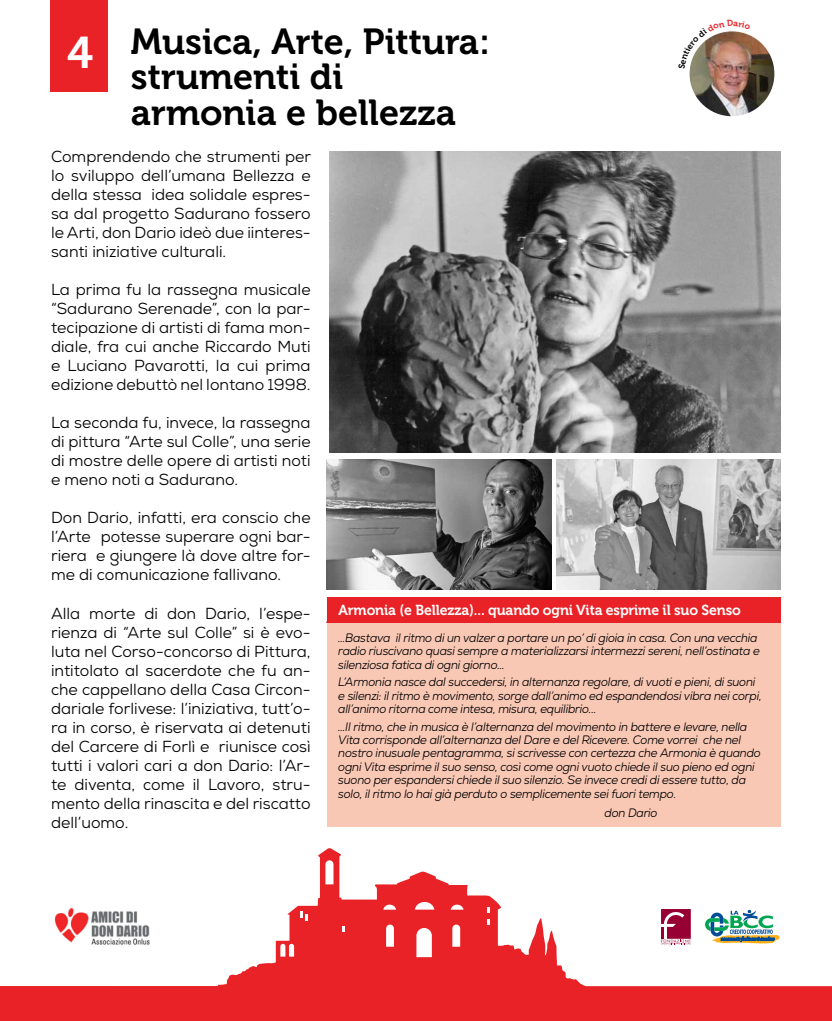
<style>
.page{position:relative;width:832px;height:1021px;background:#fff}
.page>*{position:absolute;margin:0;border:0;box-sizing:border-box;transform-origin:0 0}
.t1{font:44.2px "Museo 700";color:#fff}
.t2{font:36px/35.6px "Museo 700";color:#000}
.t3{font:16px/19px "Nexa";color:#000;text-align:justify}
.t4{font:14.4px "Museo 700";letter-spacing:-.01em;color:#fff}
.t5{font:italic 12.2px/13.5px "Nexa";letter-spacing:-.02em;color:#000;scale:.95 1}
</style>
<div class="page">
<svg style="left:0;top:848px;width:831px;height:172px"></svg>
<svg style="left:300px;top:911px;width:7px;height:9px"></svg>
<svg style="left:342px;top:925px;width:3px;height:6px"></svg>
<svg style="left:486px;top:919px;width:3px;height:5px"></svg>
<svg style="left:487px;top:907px;width:2px;height:6px"></svg>
<svg style="left:415px;top:901px;width:19px;height:8px"></svg>
<svg style="left:383px;top:904px;width:13px;height:5px"></svg>
<svg style="left:450px;top:904px;width:13px;height:5px"></svg>
<svg style="left:280px;top:943px;width:14px;height:13px"></svg>
<svg style="left:386px;top:924px;width:8px;height:22px"></svg>
<svg style="left:452px;top:924px;width:8px;height:22px"></svg>
<svg style="left:416px;top:927px;width:16px;height:30px"></svg>
<svg style="left:325px;top:860px;width:8px;height:24px"></svg>
<div style="left:50px;top:0;width:57px;height:92px;background:#e82227"></div>
<img style="left:689px;top:31px;width:85px;height:85px;border-radius:42px">
<img style="left:50px;top:905px;width:104px;height:43px">
<svg style="left:705px;top:909px;width:74px;height:34px"></svg>
<svg style="left:661px;top:909px;width:30px;height:35px"></svg>
<img style="left:329px;top:151px;width:451px;height:301px">
<div style="left:327px;top:597px;width:453px;height:229px;background:#f9c8b5"></div>
<div style="left:327px;top:597px;width:453px;height:25px;background:#e82227"></div>
<img style="left:327px;top:459px;width:224px;height:131px">
<img style="left:556px;top:459px;width:224px;height:131px">
<svg style="left:689px;top:31px;width:61px;height:38px"></svg>
<h1 class="t1" style="left:67px;top:28px;width:28px">4</h1>
<h2 class="t2" style="left:131px;top:24px;width:360px">Musica, Arte, Pittura: strumenti di armonia e bellezza</h2>
<p class="t3" style="left:51px;top:147px;width:261px">Comprendendo che strumenti per lo sviluppo dell’umana Bellezza e della stessa idea solidale espres&shy;sa dal progetto Sadurano fossero le Arti, don Dario ideò due iinteres&shy;santi iniziative culturali.</p>
<p class="t3" style="left:51px;top:280px;width:261px">La prima fu la rassegna musicale “Sadurano Serenade”, con la par&shy;tecipazione di artisti di fama mon&shy;diale, fra cui anche Riccardo Muti e Luciano Pavarotti, la cui prima edizione debuttò nel lontano 1998.</p>
<p class="t3" style="left:51px;top:413px;width:261px">La seconda fu, invece, la rassegna di pittura “Arte sul Colle”, una serie di mostre delle opere di artisti noti e meno noti a Sadurano.</p>
<p class="t3" style="left:51px;top:508px;width:261px">Don Dario, infatti, era conscio che l’Arte potesse superare ogni bar&shy;riera e giungere là dove altre for&shy;me di comunicazione fallivano.</p>
<p class="t3" style="left:51px;top:603px;width:261px">Alla morte di don Dario, l’espe&shy;rienza di “Arte sul Colle” si è evo&shy;luta nel Corso-concorso di Pittura, intitolato al sacerdote che fu an&shy;che cappellano della Casa Circon&shy;dariale forlivese: l’iniziativa, tutt’o&shy;ra in corso, è riservata ai detenuti del Carcere di Forlì e riunisce così tutti i valori cari a don Dario: l’Ar&shy;te diventa, come il Lavoro, stru&shy;mento della rinascita e del riscatto dell’uomo.</p>
<p class="t4" style="left:338px;top:602px;width:403px">Armonia (e Bellezza)... quando ogni Vita esprime il suo Senso</p>
<p class="t5" style="left:338px;top:630px;width:445px">…Bastava il ritmo di un valzer a portare un po’ di gioia in casa. Con una vecchia radio riuscivano quasi sempre a materializzarsi intermezzi sereni, nell’ostinata e silenziosa fatica di ogni giorno…</p>
<p class="t5" style="left:338px;top:675px;width:447px">L’Armonia nasce dal succedersi, in alternanza regolare, di vuoti e pieni, di suoni e silenzi: il ritmo è movimento, sorge dall’animo ed espandendosi vibra nei corpi, all’animo ritorna come intesa, misura, equilibrio...</p>
<p class="t5" style="left:338px;top:719px;width:446px">…Il ritmo, che in musica è l’alternanza del movimento in battere e levare, nella Vita corrisponde all’alternanza del Dare e del Ricevere. Come vorrei che nel nostro inusuale pentagramma, si scrivesse con certezza che Armonia è quando ogni Vita esprime il suo senso, così come ogni vuoto chiede il suo pieno ed ogni suono per espandersi chiede il suo silenzio. Se invece credi di essere tutto, da solo, il ritmo lo hai già perduto o semplicemente sei fuori tempo.</p>
<p class="t5" style="left:604px;top:806px;width:57px">don Dario</p>
</div>
